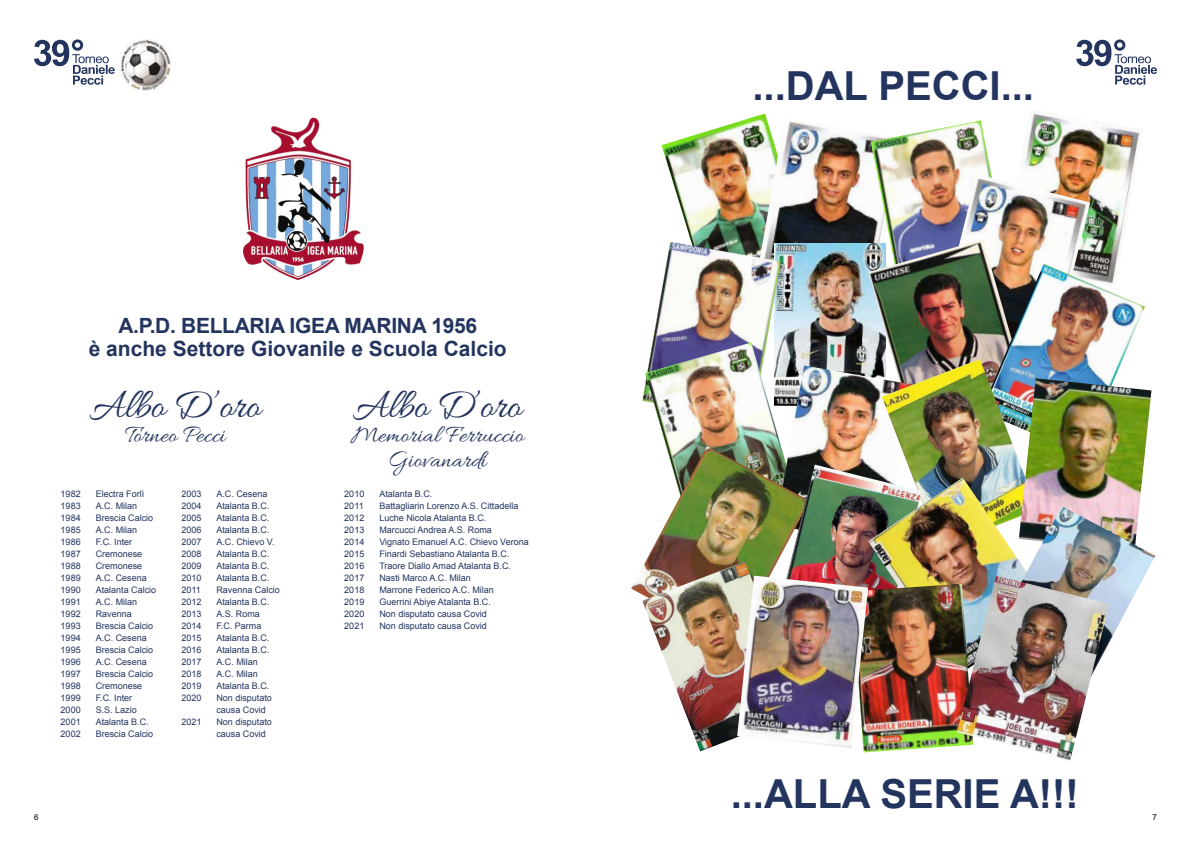
<style>
.page{position:relative;width:1191px;height:842px;background:#fff}
.page>*{position:absolute;margin:0;border:0;box-sizing:border-box;transform-origin:0 0}
.t1{font:43px "Allura";letter-spacing:-.02em;color:#23345e}
.t2{font:700 40px "Arial";color:#23345e}
.t3{font:25px/25px "Allura";color:#23345e;text-align:center}
.t4{font:700 21px/23px "Arial";color:#23345e;text-align:center}
.t5{font:9px/12px "Arial";color:#23345e}
.t6{font:8px "Arial";color:#000}
</style>
<div class="page">
<svg style="left:1076px;top:39px;width:81px;height:46px"></svg>
<svg style="left:34px;top:39px;width:81px;height:46px"></svg>
<img style="left:1021px;top:111px;width:121px;height:153px">
<img style="left:120px;top:39px;width:51px;height:52px">
<img style="left:661px;top:114px;width:106px;height:128px">
<img style="left:756px;top:118px;width:115px;height:126px">
<img style="left:871px;top:120px;width:121px;height:119px">
<img style="left:937px;top:174px;width:153px;height:90px">
<img style="left:780px;top:244px;width:88px;height:121px">
<img style="left:868px;top:239px;width:159px;height:126px">
<img style="left:981px;top:264px;width:164px;height:114px">
<img style="left:642px;top:242px;width:138px;height:160px">
<img style="left:645px;top:342px;width:150px;height:104px">
<img style="left:775px;top:365px;width:106px;height:100px">
<img style="left:881px;top:359px;width:156px;height:118px">
<img style="left:631px;top:446px;width:178px;height:149px">
<img style="left:1018px;top:378px;width:133px;height:128px">
<img style="left:775px;top:465px;width:146px;height:111px">
<img style="left:868px;top:477px;width:185px;height:107px">
<img style="left:991px;top:506px;width:164px;height:137px">
<img style="left:863px;top:584px;width:94px;height:168px">
<img style="left:957px;top:576px;width:152px;height:184px">
<img style="left:642px;top:561px;width:160px;height:190px">
<img style="left:737px;top:576px;width:131px;height:172px">
<img style="left:243px;top:117px;width:121px;height:163px">
<h3 class="t4" style="left:89px;top:315px;width:419px">A.P.D. BELLARIA IGEA MARINA 1956<br>è anche Settore Giovanile e Scuola Calcio</h3>
<h1 class="t1" style="left:353px;top:381px;width:170px">Albo D’oro</h1>
<h3 class="t3" style="left:351px;top:424px;width:175px">Memorial Ferruccio<br>Giovanardi</h3>
<h1 class="t1" style="left:90px;top:381px;width:173px">Albo D’oro</h1>
<h3 class="t3" style="left:125px;top:424px;width:102px">Torneo Pecci</h3>
<p class="t5" style="left:61px;top:488px;width:22px">1982</p>
<p class="t5" style="left:96px;top:488px;width:50px">Electra Forlì</p>
<p class="t5" style="left:61px;top:500px;width:22px">1983</p>
<p class="t5" style="left:96px;top:500px;width:43px">A.C. Milan</p>
<p class="t5" style="left:61px;top:512px;width:22px">1984</p>
<p class="t5" style="left:96px;top:512px;width:59px">Brescia Calcio</p>
<p class="t5" style="left:61px;top:524px;width:22px">1985</p>
<p class="t5" style="left:96px;top:524px;width:43px">A.C. Milan</p>
<p class="t5" style="left:61px;top:536px;width:22px">1986</p>
<p class="t5" style="left:96px;top:536px;width:38px">F.C. Inter</p>
<p class="t5" style="left:61px;top:548px;width:22px">1987</p>
<p class="t5" style="left:96px;top:548px;width:48px">Cremonese</p>
<p class="t5" style="left:61px;top:560px;width:22px">1988</p>
<p class="t5" style="left:96px;top:560px;width:48px">Cremonese</p>
<p class="t5" style="left:61px;top:572px;width:22px">1989</p>
<p class="t5" style="left:96px;top:572px;width:53px">A.C. Cesena</p>
<p class="t5" style="left:61px;top:584px;width:22px">1990</p>
<p class="t5" style="left:96px;top:584px;width:62px">Atalanta Calcio</p>
<p class="t5" style="left:61px;top:596px;width:22px">1991</p>
<p class="t5" style="left:96px;top:596px;width:43px">A.C. Milan</p>
<p class="t5" style="left:61px;top:608px;width:22px">1992</p>
<p class="t5" style="left:96px;top:608px;width:38px">Ravenna</p>
<p class="t5" style="left:61px;top:620px;width:22px">1993</p>
<p class="t5" style="left:96px;top:620px;width:59px">Brescia Calcio</p>
<p class="t5" style="left:61px;top:632px;width:22px">1994</p>
<p class="t5" style="left:96px;top:632px;width:53px">A.C. Cesena</p>
<p class="t5" style="left:61px;top:644px;width:22px">1995</p>
<p class="t5" style="left:96px;top:644px;width:59px">Brescia Calcio</p>
<p class="t5" style="left:61px;top:656px;width:22px">1996</p>
<p class="t5" style="left:96px;top:656px;width:53px">A.C. Cesena</p>
<p class="t5" style="left:61px;top:668px;width:22px">1997</p>
<p class="t5" style="left:96px;top:668px;width:59px">Brescia Calcio</p>
<p class="t5" style="left:61px;top:680px;width:22px">1998</p>
<p class="t5" style="left:96px;top:680px;width:48px">Cremonese</p>
<p class="t5" style="left:61px;top:692px;width:22px">1999</p>
<p class="t5" style="left:96px;top:692px;width:38px">F.C. Inter</p>
<p class="t5" style="left:61px;top:704px;width:22px">2000</p>
<p class="t5" style="left:96px;top:704px;width:43px">S.S. Lazio</p>
<p class="t5" style="left:61px;top:716px;width:22px">2001</p>
<p class="t5" style="left:96px;top:716px;width:55px">Atalanta B.C.</p>
<p class="t5" style="left:61px;top:728px;width:22px">2002</p>
<p class="t5" style="left:96px;top:728px;width:59px">Brescia Calcio</p>
<p class="t5" style="left:181px;top:488px;width:22px">2003</p>
<p class="t5" style="left:216px;top:488px;width:53px">A.C. Cesena</p>
<p class="t5" style="left:181px;top:500px;width:22px">2004</p>
<p class="t5" style="left:216px;top:500px;width:55px">Atalanta B.C.</p>
<p class="t5" style="left:181px;top:512px;width:22px">2005</p>
<p class="t5" style="left:216px;top:512px;width:55px">Atalanta B.C.</p>
<p class="t5" style="left:181px;top:524px;width:22px">2006</p>
<p class="t5" style="left:216px;top:524px;width:55px">Atalanta B.C.</p>
<p class="t5" style="left:181px;top:536px;width:22px">2007</p>
<p class="t5" style="left:216px;top:536px;width:60px">A.C. Chievo V.</p>
<p class="t5" style="left:181px;top:548px;width:22px">2008</p>
<p class="t5" style="left:216px;top:548px;width:55px">Atalanta B.C.</p>
<p class="t5" style="left:181px;top:560px;width:22px">2009</p>
<p class="t5" style="left:216px;top:560px;width:55px">Atalanta B.C.</p>
<p class="t5" style="left:181px;top:572px;width:22px">2010</p>
<p class="t5" style="left:216px;top:572px;width:55px">Atalanta B.C.</p>
<p class="t5" style="left:181px;top:584px;width:21px">2011</p>
<p class="t5" style="left:216px;top:584px;width:65px">Ravenna Calcio</p>
<p class="t5" style="left:181px;top:596px;width:22px">2012</p>
<p class="t5" style="left:216px;top:596px;width:55px">Atalanta B.C.</p>
<p class="t5" style="left:181px;top:608px;width:22px">2013</p>
<p class="t5" style="left:216px;top:608px;width:45px">A.S. Roma</p>
<p class="t5" style="left:181px;top:620px;width:22px">2014</p>
<p class="t5" style="left:216px;top:620px;width:47px">F.C. Parma</p>
<p class="t5" style="left:181px;top:632px;width:22px">2015</p>
<p class="t5" style="left:216px;top:632px;width:55px">Atalanta B.C.</p>
<p class="t5" style="left:181px;top:644px;width:22px">2016</p>
<p class="t5" style="left:216px;top:644px;width:55px">Atalanta B.C.</p>
<p class="t5" style="left:181px;top:656px;width:22px">2017</p>
<p class="t5" style="left:216px;top:656px;width:43px">A.C. Milan</p>
<p class="t5" style="left:181px;top:668px;width:22px">2018</p>
<p class="t5" style="left:216px;top:668px;width:43px">A.C. Milan</p>
<p class="t5" style="left:181px;top:680px;width:22px">2019</p>
<p class="t5" style="left:216px;top:680px;width:55px">Atalanta B.C.</p>
<p class="t5" style="left:181px;top:692px;width:22px">2020</p>
<p class="t5" style="left:216px;top:692px;width:57px">Non disputato causa Covid</p>
<p class="t5" style="left:181px;top:716px;width:22px">2021</p>
<p class="t5" style="left:216px;top:716px;width:57px">Non disputato causa Covid</p>
<p class="t5" style="left:344px;top:488px;width:22px">2010</p>
<p class="t5" style="left:379px;top:488px;width:55px">Atalanta B.C.</p>
<p class="t5" style="left:344px;top:500px;width:21px">2011</p>
<p class="t5" style="left:379px;top:500px;width:141px">Battagliarin Lorenzo A.S. Cittadella</p>
<p class="t5" style="left:344px;top:512px;width:22px">2012</p>
<p class="t5" style="left:379px;top:512px;width:109px">Luche Nicola Atalanta B.C.</p>
<p class="t5" style="left:344px;top:524px;width:22px">2013</p>
<p class="t5" style="left:379px;top:524px;width:114px">Marcucci Andrea A.S. Roma</p>
<p class="t5" style="left:344px;top:536px;width:22px">2014</p>
<p class="t5" style="left:379px;top:536px;width:151px">Vignato Emanuel A.C. Chievo Verona</p>
<p class="t5" style="left:344px;top:548px;width:22px">2015</p>
<p class="t5" style="left:379px;top:548px;width:132px">Finardi Sebastiano Atalanta B.C.</p>
<p class="t5" style="left:344px;top:560px;width:22px">2016</p>
<p class="t5" style="left:379px;top:560px;width:133px">Traore Diallo Amad Atalanta B.C.</p>
<p class="t5" style="left:344px;top:572px;width:22px">2017</p>
<p class="t5" style="left:379px;top:572px;width:93px">Nasti Marco A.C. Milan</p>
<p class="t5" style="left:344px;top:584px;width:22px">2018</p>
<p class="t5" style="left:379px;top:584px;width:116px">Marrone Federico A.C. Milan</p>
<p class="t5" style="left:344px;top:596px;width:22px">2019</p>
<p class="t5" style="left:379px;top:596px;width:113px">Guerrini Abiye Atalanta B.C.</p>
<p class="t5" style="left:344px;top:608px;width:22px">2020</p>
<p class="t5" style="left:379px;top:608px;width:109px">Non disputato causa Covid</p>
<p class="t5" style="left:344px;top:620px;width:22px">2021</p>
<p class="t5" style="left:379px;top:620px;width:109px">Non disputato causa Covid</p>
<h2 class="t2" style="left:752px;top:60px;width:283px">...DAL PECCI...</h2>
<h2 class="t2" style="left:730px;top:767px;width:350px">...ALLA SERIE A!!!</h2>
<p class="t6" style="left:34px;top:812px;width:6px">6</p>
<p class="t6" style="left:1152px;top:812px;width:6px">7</p>
</div>
